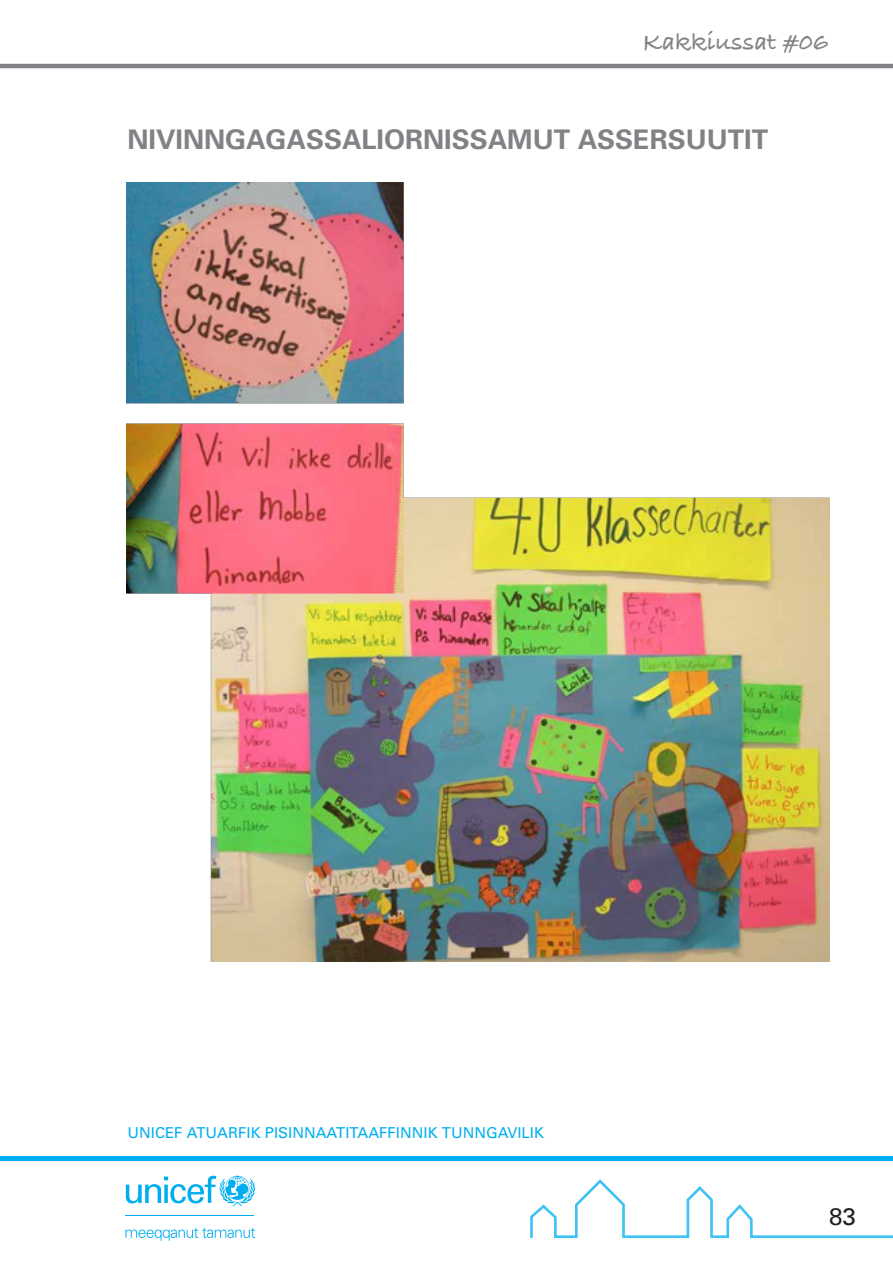
<style>
.page{position:relative;width:893px;height:1263px;background:#fff}
.page>*{position:absolute;margin:0;border:0;box-sizing:border-box;transform-origin:0 0}
.Rubrik_mellem{font:700 27px "Univers";color:#808285}
.Rubrik{font:700 25.5px "Bradley Hand ITCTT";color:#808285}
.t1{font:24px "Univers";color:#231f20}
.Broedtekst{font:15px "Univers";color:#00aeef}
</style>
<div class="page">
<hr style="left:0;top:64px;width:893px;height:4px;background:#808285">
<hr style="left:0;top:1157px;width:893px;height:4px;background:#00aeef">
<svg style="left:530px;top:1179px;width:363px;height:59px"></svg>
<svg style="left:126px;top:1176px;width:129px;height:30px"></svg>
<hr style="left:126px;top:1215px;width:128px;height:1px;background:#00aeef">
<svg style="left:125px;top:1228px;width:130px;height:13px"></svg>
<img style="left:126px;top:183px;width:703px;height:778px">
<p class="Rubrik" style="left:643px;top:23px;width:188px">Kakkiussat #06</p>
<p class="Rubrik_mellem" style="left:128px;top:123px;width:642px">NIVINNGAGASSALIORNISSAMUT ASSERSUUTIT</p>
<p class="Broedtekst" style="left:128px;top:1124px;width:418px">UNICEF ATUARFIK PISINNAATITAAFFINNIK TUNNGAVILIK</p>
<p class="t1" style="left:829px;top:1202px;width:28px">83</p>
</div>
